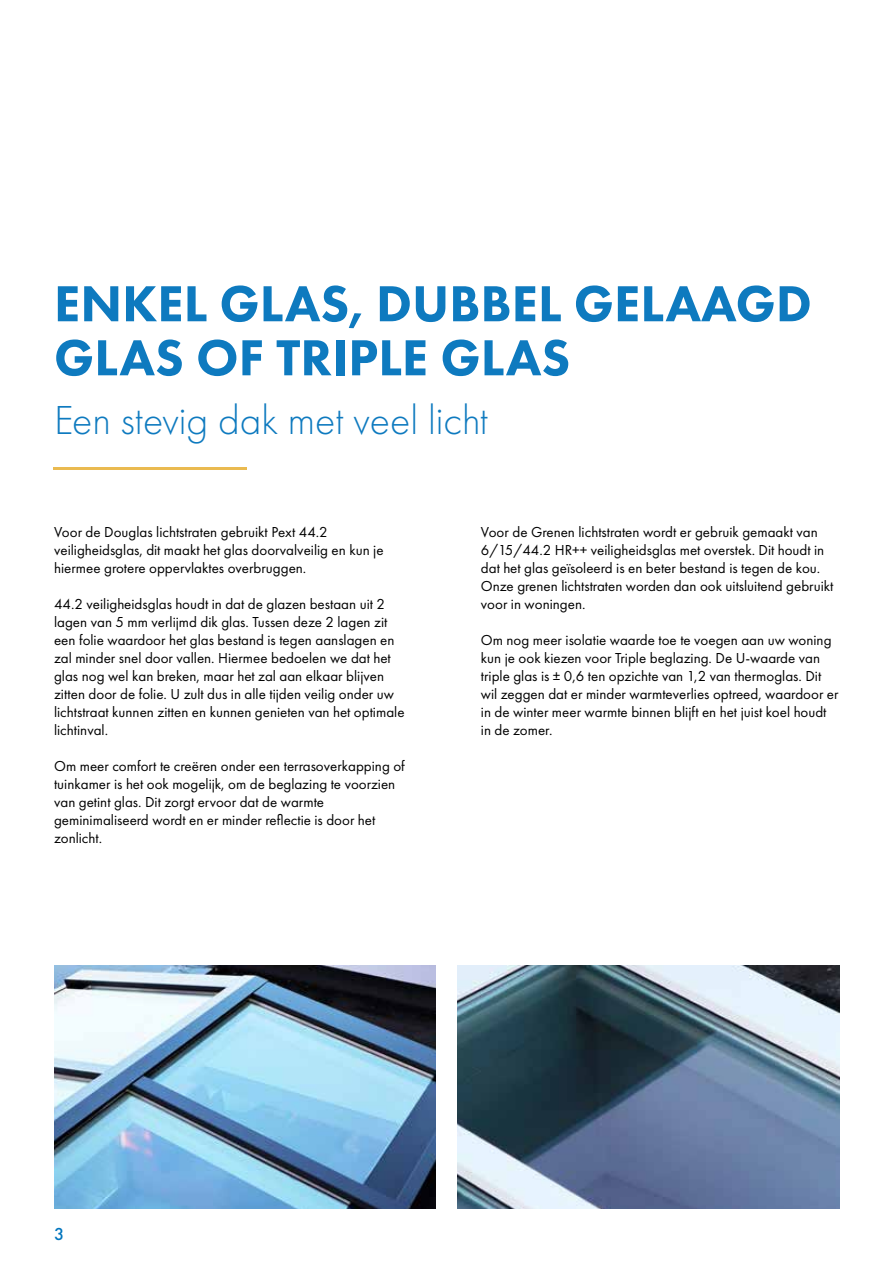
<style>
.page{position:relative;width:893px;height:1263px;background:#fff}
.page>*{position:absolute;margin:0;border:0;box-sizing:border-box;transform-origin:0 0}
.t1{font:800 52.5px/54px "Futura PT";color:#0e7abf}
.t2{font:300 42px "Futura PT";color:#0e7abf}
.t3{font:500 18px "Futura PT";color:#0075be}
.t4{font:15px/18px "Futura PT";color:#000}
</style>
<div class="page">
<hr style="left:54px;top:467px;width:193px;height:3px;background:#eaba50">
<img style="left:457px;top:965px;width:382px;height:244px">
<img style="left:54px;top:965px;width:382px;height:244px">
<h1 class="t1" style="left:54px;top:276px;width:759px">ENKEL GLAS, DUBBEL GELAAGD<br>GLAS OF TRIPLE GLAS</h1>
<h2 class="t2" style="left:54px;top:396px;width:435px">Een stevig dak met veel licht</h2>
<p class="t4" style="left:54px;top:523px;width:331px">Voor de Douglas lichtstraten gebruikt Pext 44.2 veiligheidsglas, dit maakt het glas doorvalveilig en kun je hiermee grotere oppervlaktes overbruggen.</p>
<p class="t4" style="left:54px;top:595px;width:352px">44.2 veiligheidsglas houdt in dat de glazen bestaan uit 2 lagen van 5 mm verlijmd dik glas. Tussen deze 2 lagen zit een folie waardoor het glas bestand is tegen aanslagen en zal minder snel door vallen. Hiermee bedoelen we dat het glas nog wel kan breken, maar het zal aan elkaar blijven zitten door de folie. U zult dus in alle tijden veilig onder uw lichtstraat kunnen zitten en kunnen genieten van het optimale lichtinval.</p>
<p class="t4" style="left:54px;top:757px;width:352px">Om meer comfort te creëren onder een terrasoverkapping of tuinkamer is het ook mogelijk, om de beglazing te voorzien van getint glas. Dit zorgt ervoor dat de warmte geminimaliseerd wordt en er minder reflectie is door het zonlicht.</p>
<p class="t4" style="left:481px;top:523px;width:354px">Voor de Grenen lichtstraten wordt er gebruik gemaakt van 6/15/44.2 HR++ veiligheidsglas met overstek. Dit houdt in dat het glas geïsoleerd is en beter bestand is tegen de kou.<br>Onze grenen lichtstraten worden dan ook uitsluitend gebruikt voor in woningen.</p>
<p class="t4" style="left:481px;top:631px;width:359px">Om nog meer isolatie waarde toe te voegen aan uw woning kun je ook kiezen voor Triple beglazing. De U-waarde van triple glas is ± 0,6 ten opzichte van 1,2 van thermoglas. Dit wil zeggen dat er minder warmteverlies optreed, waardoor er in de winter meer warmte binnen blijft en het juist koel houdt in de zomer.</p>
<p class="t3" style="left:54px;top:1223px;width:12px">3</p>
</div>
